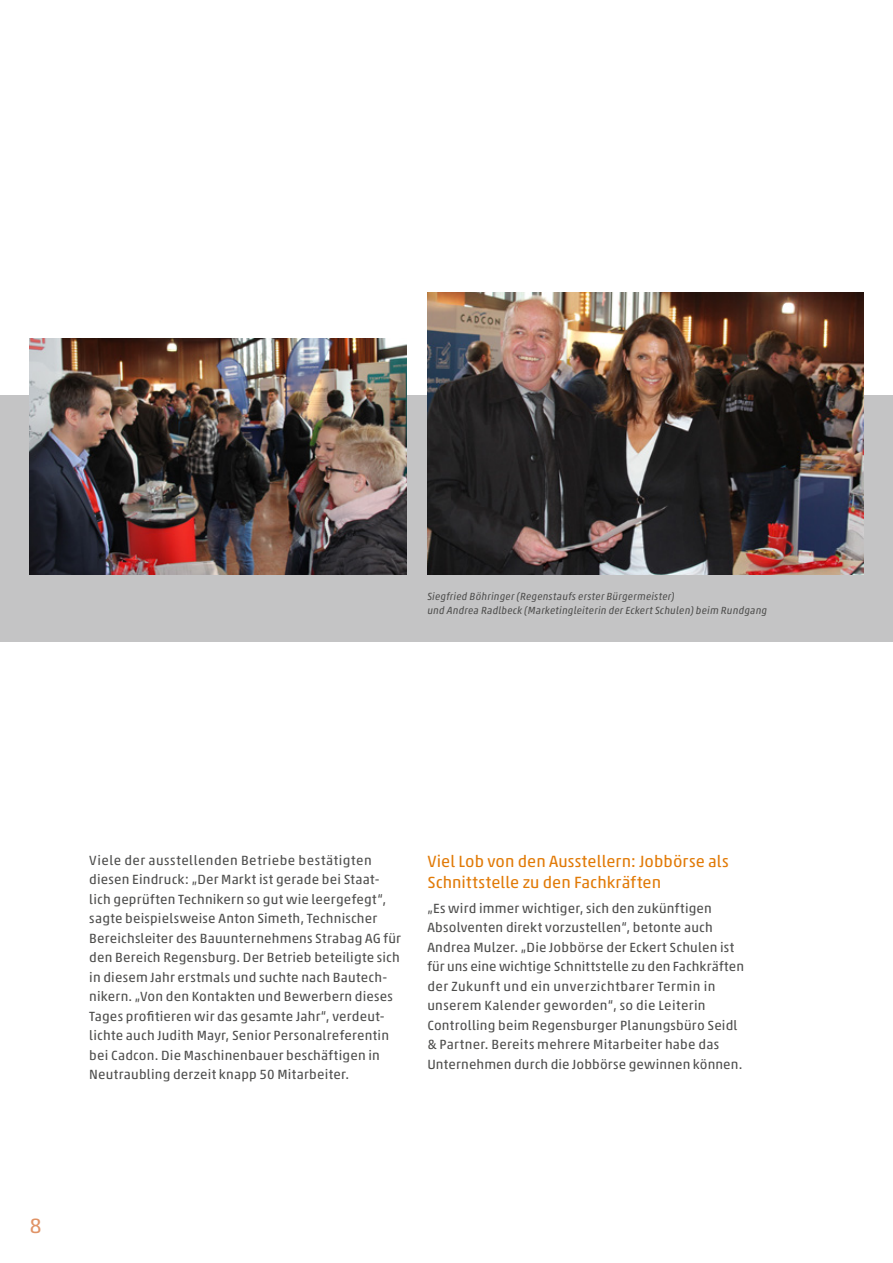
<style>
.page{position:relative;width:893px;height:1263px;background:#fff}
.page>*{position:absolute;margin:0;border:0;box-sizing:border-box;transform-origin:0 0}
.t1{font:21px "Akko Pro";color:#e09366}
.t2{font:16.5px/21px "Akko Pro";letter-spacing:.01em;color:#e17a07}
.t3{font:13.5px/19.5px "Akko Pro";letter-spacing:.015em;color:#4d4d4c}
.t4{font:italic 10.5px/14.2px "Akko Pro";letter-spacing:.015em;color:#4d4d4c}
</style>
<div class="page">
<div style="left:0;top:395px;width:893px;height:247px;background:#c4c4c5"></div>
<img style="left:30px;top:339px;width:376px;height:235px">
<img style="left:427px;top:293px;width:436px;height:281px">
<p class="t4" style="left:427px;top:589px;width:341px">Siegfried Böhringer (Regenstaufs erster Bürgermeister)<br>und Andrea Radlbeck (Marketingleiterin der Eckert Schulen) beim Rundgang</p>
<p class="t3" style="left:89px;top:850px;width:313px">Viele der ausstellenden Betriebe bestätigten diesen Eindruck: „Der Markt ist gerade bei Staat&shy;lich geprüften Technikern so gut wie leergefegt“, sagte beispielsweise Anton Simeth, Technischer Bereichsleiter des Bauunternehmens Strabag AG für den Bereich Regensburg. Der Betrieb beteiligte sich in diesem Jahr erstmals und suchte nach Bautech&shy;nikern. „Von den Kontakten und Bewerbern dieses Tages profitieren wir das gesamte Jahr“, verdeut&shy;lichte auch Judith Mayr, Senior Personalreferentin bei Cadcon. Die Maschinenbauer beschäftigen in Neutraubling derzeit knapp 50 Mitarbeiter.</p>
<p class="t2" style="left:427px;top:851px;width:303px">Viel Lob von den Ausstellern: Jobbörse als<br>Schnittstelle zu den Fachkräften</p>
<p class="t3" style="left:427px;top:898px;width:318px">„Es wird immer wichtiger, sich den zukünftigen Absolventen direkt vorzustellen“, betonte auch Andrea M ulzer. „Die Jobbörse der Eckert Schulen ist für uns eine wichtige Schnittstelle zu den Fachkräften der Zukunft und ein unverzichtbarer Termin in unserem Kalender geworden“, so die Leiterin Controlling beim Regensburger Planungsbüro Seidl &amp; Partner. Bereits mehrere M itarbeiter habe das Unternehmen durch die Jobbörse gewinnen können.</p>
<h1 class="t1" style="left:30px;top:1213px;width:13px">8</h1>
</div>
